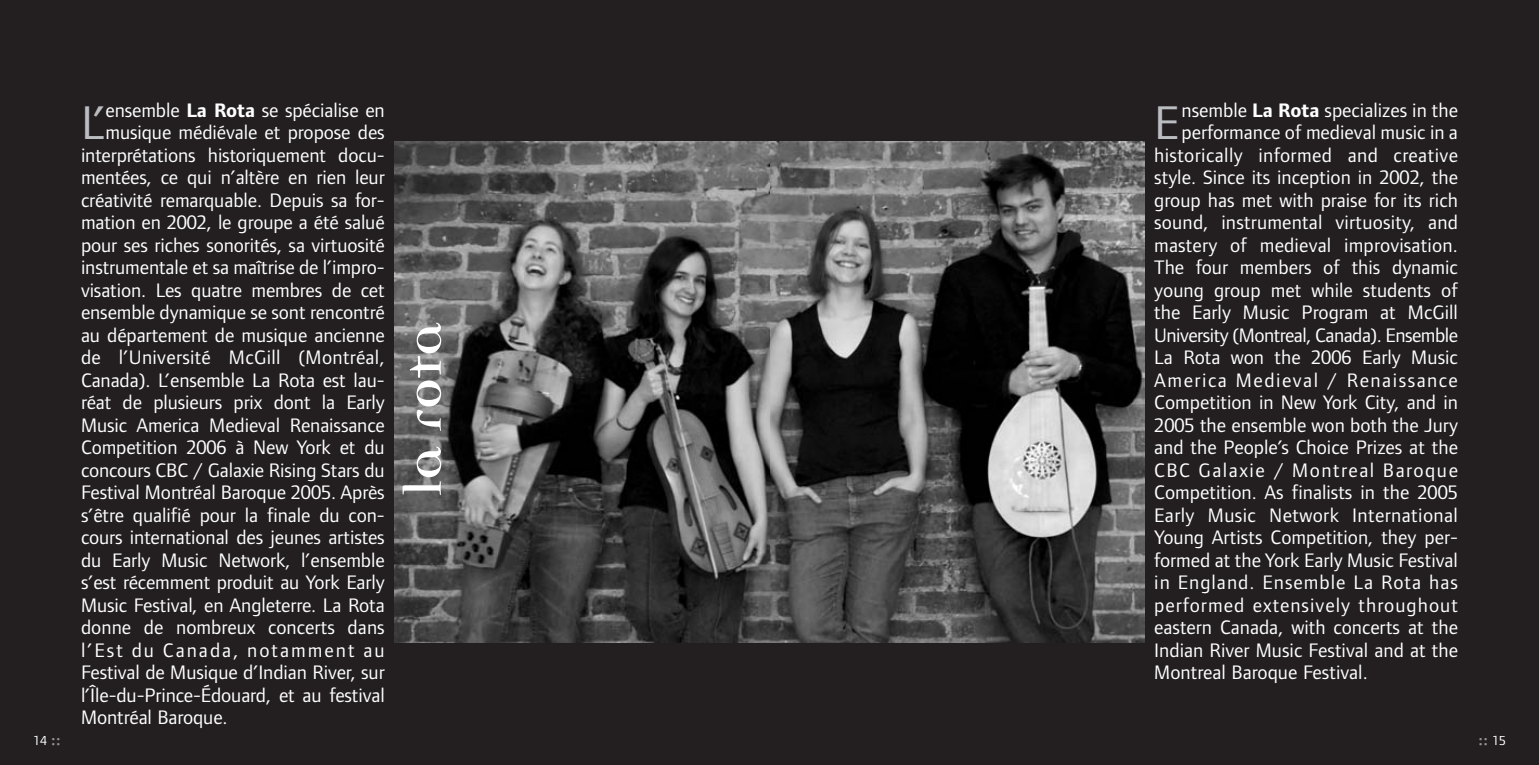
<style>
.page{position:relative;width:1539px;height:765px;background:#231f20}
.page>*{position:absolute;margin:0;border:0;box-sizing:border-box;transform-origin:0 0}
.t1{font:700 57.38px "Democratica";color:#fff}
.t2{font:49.05px "Foundry Form Sans";color:#bbbdc0}
.t3{font:20.25px "Foundry Form Sans";letter-spacing:-.005em;color:#fff}
.t4{font:20.25px "Foundry Form Sans";letter-spacing:.02em;color:#fff}
.t5{font:20.25px "Foundry Form Sans";letter-spacing:.05em;color:#fff}
.t6{font:20.25px "Foundry Form Sans";letter-spacing:.075em;color:#fff}
.t7{font:20.25px "Foundry Form Sans";letter-spacing:-.025em;color:#fff}
.t8{font:20.25px "Foundry Form Sans";letter-spacing:.015em;color:#fff}
.t9{font:20.25px "Foundry Form Sans";letter-spacing:.1em;color:#fff}
.t10{font:700 18px "Democratica";color:#939598}
.t11{font:13.5px "Foundry Form Sans";color:#fff}
.s1{font-weight:700}
.s2{font-family:"Democratica";font-weight:700;font-size:18px;color:#939598}
.s3{font-family:"Foundry Form Sans";font-weight:400;font-size:13.5px;color:#fff}
</style>
<div class="page">
<img style="left:395px;top:142px;width:749px;height:501px">
<h2 class="t2" style="left:81px;top:105px;width:26px">L’</h2>
<p class="t3" style="left:105px;top:103px;width:281px">ensemble <span class="s1">La Rota</span> se spécialise en</p>
<p class="t3" style="left:105px;top:125px;width:281px">musique médiévale et propose des</p>
<p class="t3" style="left:81px;top:148px;width:305px">interprétations historiquement docu-</p>
<p class="t3" style="left:81px;top:170px;width:305px">mentées, ce qui n’altère en rien leur</p>
<p class="t3" style="left:81px;top:193px;width:305px">créativité remarquable. Depuis sa for-</p>
<p class="t3" style="left:81px;top:215px;width:305px">mation en 2002, le groupe a été salué</p>
<p class="t3" style="left:81px;top:238px;width:305px">pour ses riches sonorités, sa virtuosité</p>
<p class="t3" style="left:81px;top:260px;width:305px">instrumentale et sa maîtrise de l’impro-</p>
<p class="t3" style="left:81px;top:283px;width:305px">visation. Les quatre membres de cet</p>
<p class="t3" style="left:81px;top:305px;width:305px">ensemble dynamique se sont rencontré</p>
<p class="t3" style="left:81px;top:328px;width:305px">au département de musique ancienne</p>
<p class="t8" style="left:81px;top:350px;width:305px">de l’Université McGill (Montréal,</p>
<p class="t3" style="left:81px;top:373px;width:305px">Canada). L’ensemble La Rota est lau-</p>
<p class="t3" style="left:81px;top:395px;width:305px">réat de plusieurs prix dont la Early</p>
<p class="t3" style="left:81px;top:418px;width:305px">Music America Medieval Renaissance</p>
<p class="t3" style="left:81px;top:440px;width:305px">Competition 2006 à New York et du</p>
<p class="t3" style="left:81px;top:463px;width:305px">concours CBC / Galaxie Rising Stars du</p>
<p class="t3" style="left:81px;top:485px;width:305px">Festival Montréal Baroque 2005. Après</p>
<p class="t3" style="left:81px;top:508px;width:305px">s’être qualifié pour la finale du con-</p>
<p class="t3" style="left:81px;top:530px;width:305px">cours international des jeunes artistes</p>
<p class="t3" style="left:81px;top:553px;width:305px">du Early Music Network, l’ensemble</p>
<p class="t3" style="left:81px;top:575px;width:305px">s’est récemment produit au York Early</p>
<p class="t3" style="left:81px;top:598px;width:305px">Music Festival, en Angleterre. La Rota</p>
<p class="t3" style="left:81px;top:620px;width:305px">donne de nombreux concerts dans</p>
<p class="t9" style="left:81px;top:643px;width:305px">l’Est du Canada, notamment au</p>
<p class="t3" style="left:81px;top:665px;width:305px">Festival de Musique d’Indian River, sur</p>
<p class="t3" style="left:81px;top:688px;width:305px">l’Île-du-Prince-Édouard, et au festival</p>
<p class="t3" style="left:81px;top:710px;width:148px">Montréal Baroque.</p>
<h1 class="t1" style="left:403px;top:496px;width:176px;rotate:-90deg">la rota</h1>
<h2 class="t2" style="left:1154px;top:105px;width:26px">E</h2>
<p class="t3" style="left:1182px;top:103px;width:278px">nsemble <span class="s1">La Rota</span> specializes in the</p>
<p class="t3" style="left:1182px;top:125px;width:278px">performance of medieval music in a</p>
<p class="t4" style="left:1154px;top:148px;width:305px">historically informed and creative</p>
<p class="t3" style="left:1154px;top:170px;width:305px">style. Since its inception in 2002, the</p>
<p class="t3" style="left:1154px;top:193px;width:305px">group has met with praise for its rich</p>
<p class="t3" style="left:1154px;top:215px;width:305px">sound, instrumental virtuosity, and</p>
<p class="t3" style="left:1154px;top:238px;width:305px">mastery of medieval improvisation.</p>
<p class="t3" style="left:1154px;top:260px;width:305px">The four members of this dynamic</p>
<p class="t3" style="left:1154px;top:283px;width:305px">young group met while students of</p>
<p class="t3" style="left:1154px;top:305px;width:305px">the Early Music Program at McGill</p>
<p class="t7" style="left:1154px;top:328px;width:305px">University (Montreal, Canada). Ensemble</p>
<p class="t3" style="left:1154px;top:350px;width:305px">La Rota won the 2006 Early Music</p>
<p class="t6" style="left:1154px;top:373px;width:305px">America Medieval / Renaissance</p>
<p class="t3" style="left:1154px;top:395px;width:305px">Competition in New York City, and in</p>
<p class="t3" style="left:1154px;top:418px;width:305px">2005 the ensemble won both the Jury</p>
<p class="t3" style="left:1154px;top:440px;width:305px">and the People’s Choice Prizes at the</p>
<p class="t6" style="left:1154px;top:463px;width:305px">CBC Galaxie / Montreal Baroque</p>
<p class="t3" style="left:1154px;top:485px;width:305px">Competition. As finalists in the 2005</p>
<p class="t4" style="left:1154px;top:508px;width:305px">Early Music Network International</p>
<p class="t3" style="left:1154px;top:530px;width:305px">Young Artists Competition, they per-</p>
<p class="t3" style="left:1154px;top:553px;width:305px">formed at the York Early Music Festival</p>
<p class="t5" style="left:1154px;top:575px;width:305px">in England. Ensemble La Rota has</p>
<p class="t5" style="left:1154px;top:598px;width:305px">performed extensively throughout</p>
<p class="t3" style="left:1154px;top:620px;width:305px">eastern Canada, with concerts at the</p>
<p class="t3" style="left:1154px;top:643px;width:305px">Indian River Music Festival and at the</p>
<p class="t3" style="left:1154px;top:665px;width:215px">Montreal Baroque Festival.</p>
<p class="t11" style="left:33px;top:735px;width:29px">14 <span class="s2">::</span></p>
<p class="t10" style="left:1478px;top:733px;width:29px">:: <span class="s3">15</span></p>
</div>
